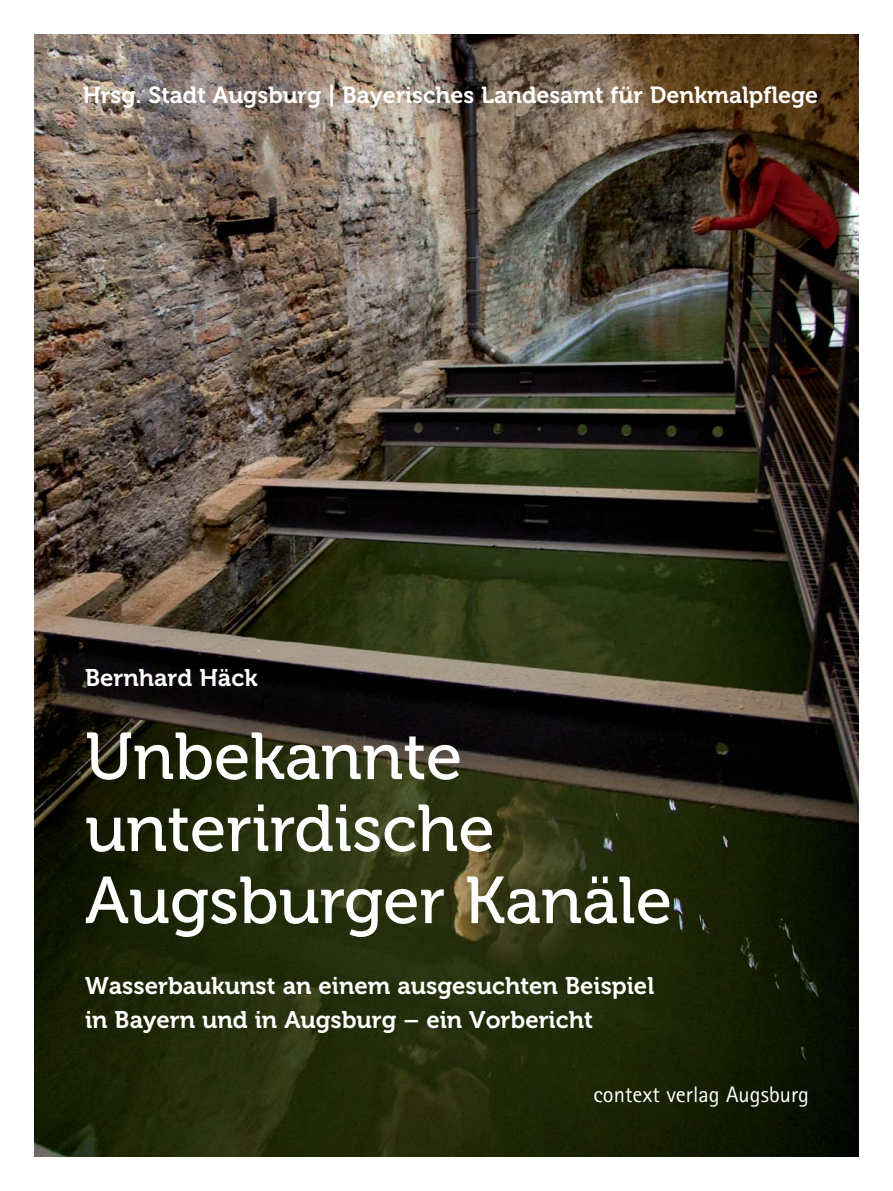
<style>
.page{position:relative;width:893px;height:1191px;background:#fff}
.page>*{position:absolute;margin:0;border:0;box-sizing:border-box;transform-origin:0 0}
.t1{font:66px/72px "Museo 500";color:#fff}
.t2{font:24px/34.5px "Museo 700";color:#fff}
.t3{font:23.25px "Museo 700";color:#fff}
.t4{font:22.5px "Rotis Sans Serif";color:#fff}
</style>
<div class="page">
<img style="left:34px;top:34px;width:825px;height:1123px">
<p class="t3" style="left:83px;top:86px;width:737px">Hrsg. Stadt Augsburg | Bayerisches Landesamt für Denkmalpflege</p>
<p class="t2" style="left:85px;top:662px;width:174px">Bernhard Häck</p>
<h1 class="t1" style="left:85px;top:725px;width:589px">Unbekannte unterirdische<br>Augsburger Kanäle</h1>
<p class="t2" style="left:85px;top:970px;width:571px">Wasserbaukunst an einem ausgesuchten Beispiel in Bayern und in Augsburg – ein Vorbericht</p>
<p class="t4" style="left:593px;top:1086px;width:217px">context verlag Augsburg</p>
</div>
